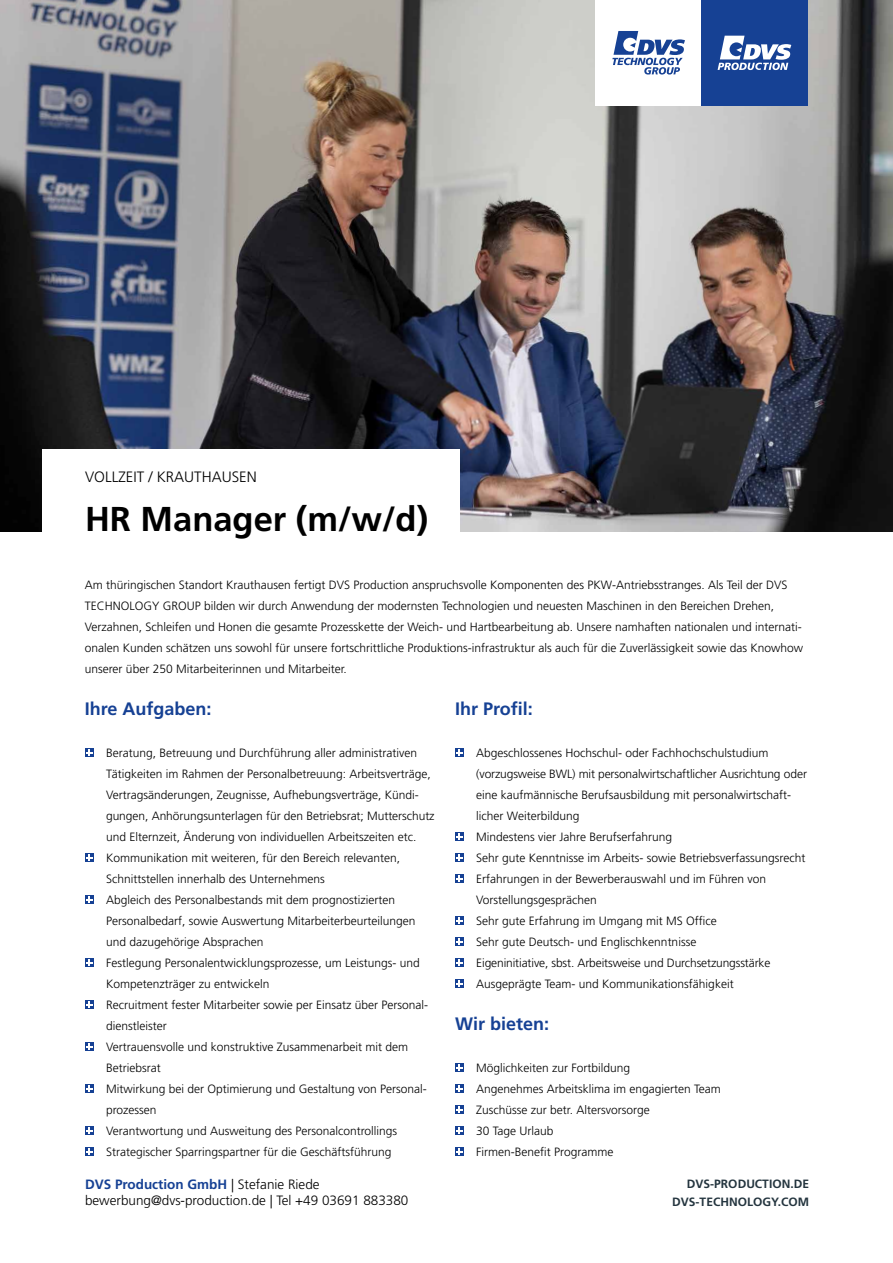
<style>
.page{position:relative;width:893px;height:1263px;background:#fff}
.page>*{position:absolute;margin:0;border:0;box-sizing:border-box;transform-origin:0 0}
.t1{font:700 34.5px "Frutiger LT Std";color:#000}
.t2{font:700 18px "Frutiger LT Std";color:#164194}
.t3{font:300 15px "Frutiger LT Std";color:#000}
.t4{font:300 13.5px/16.2px "Frutiger LT Std";color:#000}
.t5{font:300 12px/21px "Frutiger LT Std";color:#000}
.t6{font:700 12px/18px "Frutiger LT Std";color:#24353f;text-align:right}
.s1{font-weight:700;color:#164194}
</style>
<div class="page">
<img style="left:0;top:0;width:893px;height:531px">
<svg style="left:85px;top:748px;width:9px;height:9px"></svg>
<svg style="left:86px;top:750px;width:6px;height:6px"></svg>
<svg style="left:85px;top:853px;width:9px;height:9px"></svg>
<svg style="left:86px;top:855px;width:6px;height:6px"></svg>
<svg style="left:85px;top:895px;width:9px;height:9px"></svg>
<svg style="left:86px;top:897px;width:6px;height:6px"></svg>
<svg style="left:85px;top:958px;width:9px;height:9px"></svg>
<svg style="left:86px;top:960px;width:6px;height:6px"></svg>
<svg style="left:85px;top:1000px;width:9px;height:9px"></svg>
<svg style="left:86px;top:1002px;width:6px;height:6px"></svg>
<svg style="left:85px;top:1042px;width:9px;height:9px"></svg>
<svg style="left:86px;top:1044px;width:6px;height:6px"></svg>
<svg style="left:85px;top:1084px;width:9px;height:9px"></svg>
<svg style="left:86px;top:1086px;width:6px;height:6px"></svg>
<svg style="left:85px;top:1126px;width:9px;height:9px"></svg>
<svg style="left:86px;top:1128px;width:6px;height:6px"></svg>
<svg style="left:85px;top:1147px;width:9px;height:9px"></svg>
<svg style="left:86px;top:1149px;width:6px;height:6px"></svg>
<svg style="left:455px;top:748px;width:9px;height:9px"></svg>
<svg style="left:456px;top:750px;width:6px;height:6px"></svg>
<svg style="left:455px;top:832px;width:9px;height:9px"></svg>
<svg style="left:456px;top:834px;width:6px;height:6px"></svg>
<svg style="left:455px;top:853px;width:9px;height:9px"></svg>
<svg style="left:456px;top:855px;width:6px;height:6px"></svg>
<svg style="left:455px;top:874px;width:9px;height:9px"></svg>
<svg style="left:456px;top:876px;width:6px;height:6px"></svg>
<svg style="left:455px;top:916px;width:9px;height:9px"></svg>
<svg style="left:456px;top:918px;width:6px;height:6px"></svg>
<svg style="left:455px;top:937px;width:9px;height:9px"></svg>
<svg style="left:456px;top:939px;width:6px;height:6px"></svg>
<svg style="left:455px;top:958px;width:9px;height:9px"></svg>
<svg style="left:456px;top:960px;width:6px;height:6px"></svg>
<svg style="left:455px;top:979px;width:9px;height:9px"></svg>
<svg style="left:456px;top:981px;width:6px;height:6px"></svg>
<svg style="left:455px;top:1063px;width:9px;height:9px"></svg>
<svg style="left:456px;top:1065px;width:6px;height:6px"></svg>
<svg style="left:455px;top:1084px;width:9px;height:9px"></svg>
<svg style="left:456px;top:1086px;width:6px;height:6px"></svg>
<svg style="left:455px;top:1105px;width:9px;height:9px"></svg>
<svg style="left:456px;top:1107px;width:6px;height:6px"></svg>
<svg style="left:455px;top:1126px;width:9px;height:9px"></svg>
<svg style="left:456px;top:1128px;width:6px;height:6px"></svg>
<svg style="left:455px;top:1147px;width:9px;height:9px"></svg>
<svg style="left:456px;top:1149px;width:6px;height:6px"></svg>
<div style="left:43px;top:450px;width:417px;height:90px;background:#fff"></div>
<div style="left:595px;top:0;width:107px;height:106px;background:#fff"></div>
<svg style="left:612px;top:31px;width:73px;height:44px"></svg>
<div style="left:702px;top:0;width:106px;height:106px;background:#164194"></div>
<svg style="left:718px;top:36px;width:73px;height:34px"></svg>
<p class="t3" style="left:85px;top:468px;width:173px">VOLLZEIT / KRAUTHAUSEN</p>
<h1 class="t1" style="left:85px;top:499px;width:345px">HR Manager (m/w/d)</h1>
<p class="t5" style="left:85px;top:575px;width:720px">Am thüringischen Standort Krauthausen fertigt DVS Production anspruchsvolle Komponenten des PKW-Antriebsstranges. Als Teil der DVS TECHNOLOGY GROUP bilden wir durch Anwendung der modernsten Technologien und neuesten Maschinen in den Bereichen Drehen, Verzahnen, Schleifen und Honen die gesamte Prozesskette der Weich- und Hartbearbeitung ab. Unsere namhaften nationalen und internati&shy;onalen Kunden schätzen uns sowohl für unsere fortschrittliche Produktions-infrastruktur als auch für die Zuverlässigkeit sowie das Knowhow unserer über 250 Mitarbeiterinnen und Mitarbeiter.</p>
<h2 class="t2" style="left:85px;top:698px;width:128px">Ihre Aufgaben:</h2>
<p class="t5" style="left:106px;top:743px;width:330px">Beratung, Betreuung und Durchführung aller administrativen Tätigkeiten im Rahmen der Personalbetreuung: Arbeitsverträge, Vertragsänderungen, Zeugnisse, Aufhebungsverträge, Kündi&shy;gungen, Anhörungsunterlagen für den Betriebsrat; Mutterschutz und Elternzeit, Änderung von individuellen Arbeitszeiten etc.<br>Kommunikation mit weiteren, für den Bereich relevanten, Schnittstellen innerhalb des Unternehmens<br>Abgleich des Personalbestands mit dem prognostizierten Personalbedarf, sowie Auswertung Mitarbeiterbeurteilungen und dazugehörige Absprachen<br>Festlegung Personalentwicklungsprozesse, um Leistungs- und Kompetenzträger zu entwickeln<br>Recruitment fester Mitarbeiter sowie per Einsatz über Personal&shy;dienstleister<br>Vertrauensvolle und konstruktive Zusammenarbeit mit dem Betriebsrat<br>Mitwirkung bei der Optimierung und Gestaltung von Personal&shy;prozessen<br>Verantwortung und Ausweitung des Personalcontrollings Strategischer Sparringspartner für die Geschäftsführung</p>
<h2 class="t2" style="left:455px;top:698px;width:79px">Ihr Profil:</h2>
<p class="t5" style="left:476px;top:743px;width:332px">Abgeschlossenes Hochschul- oder Fachhochschulstudium (vorzugsweise BWL) mit personalwirtschaftlicher Ausrichtung oder eine kaufmännische Berufsausbildung mit personalwirtschaft&shy;licher Weiterbildung<br>Mindestens vier Jahre Berufserfahrung<br>Sehr gute Kenntnisse im Arbeits- sowie Betriebsverfassungsrecht Erfahrungen in der Bewerberauswahl und im Führen von Vorstellungsgesprächen<br>Sehr gute Erfahrung im Umgang mit MS Office<br>Sehr gute Deutsch- und Englischkenntnisse<br>Eigeninitiative, sbst. Arbeitsweise und Durchsetzungsstärke Ausgeprägte Team- und Kommunikationsfähigkeit</p>
<h2 class="t2" style="left:455px;top:1013px;width:96px">Wir bieten:</h2>
<p class="t5" style="left:476px;top:1058px;width:246px">Möglichkeiten zur Fortbildung<br>Angenehmes Arbeitsklima im engagierten Team<br>Zuschüsse zur betr. Altersvorsorge<br>30 Tage Urlaub<br>Firmen-Benefit Programme</p>
<p class="t4" style="left:85px;top:1176px;width:325px"><span class="s1">DVS Production GmbH</span> | Stefanie Riede bewerbung@dvs-production.de | Tel +49 03691 883380</p>
<p class="t6" style="left:672px;top:1175px;width:138px">DVS-PRODUCTION.DE<br>DVS-TECHNOLOGY.COM</p>
</div>
